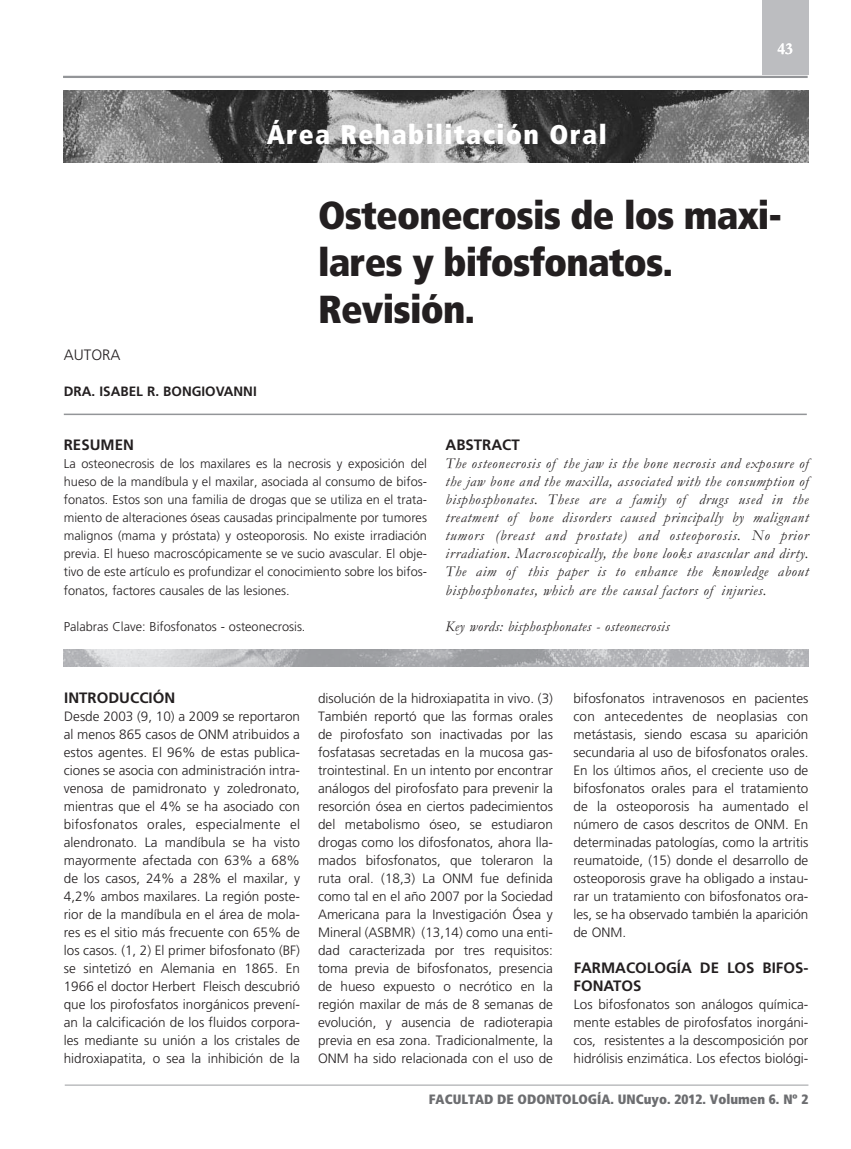
<style>
.page{position:relative;width:851px;height:1149px;background:#fff}
.page>*{position:absolute;margin:0;border:0;box-sizing:border-box;transform-origin:0 0}
.t1{font:39px/46.8px "Frutiger 87 Cond Extra Blk";letter-spacing:-.02em;color:#231f20}
.t2{font:27px "Frutiger 87 Cond Extra Blk";letter-spacing:.05em;color:#fff}
.t3{font:700 16.5px "Garamond";color:#fff}
.t4{font:italic 15px/18px "Garamond";letter-spacing:.045em;color:#231f20;text-align:justify}
.t5{font:700 15px/18px "Frutiger";color:#231f20}
.t6{font:italic 15px "Garamond";letter-spacing:.025em;color:#231f20}
.t7{font:300 15px "Frutiger";color:#231f20}
.t8{font:300 13.5px/18px "Frutiger";color:#231f20;text-align:justify}
.t9{font:13.5px "Frutiger 87 Cond Extra Blk";color:#6c6d70}
.t10{font:700 13.5px "Frutiger";color:#231f20}
.t11{font:300 12.75px/18px "Frutiger";color:#231f20;text-align:justify}
</style>
<div class="page">
<div style="left:761px;top:0;width:47px;height:75px;background:#bcbdc0"></div>
<hr style="left:65px;top:1084px;width:743px;height:1px;background:#bcbdc0">
<hr style="left:63px;top:76px;width:744px;height:2px;background:#939598">
<img style="left:64px;top:90px;width:744px;height:72px">
<hr style="left:64px;top:413px;width:742px;height:2px;background:#939598">
<img style="left:64px;top:649px;width:744px;height:17px">
<h2 class="t2" style="left:267px;top:118px;width:341px">Área Rehabilitación Oral</h2>
<p class="t3" style="left:777px;top:39px;width:17px">43</p>
<p class="t7" style="left:64px;top:346px;width:58px">AUTORA</p>
<p class="t10" style="left:64px;top:386px;width:194px">DRA. ISABEL R. BONGIOVANNI</p>
<h1 class="t1" style="left:318px;top:192px;width:465px">Osteonecrosis de los maxi&shy;lares y bifosfonatos.<br>Revisión.</h1>
<p class="t5" style="left:64px;top:437px;width:71px">RESUMEN</p>
<p class="t11" style="left:64px;top:455px;width:364px">La osteonecrosis de los maxilares es la necrosis y exposición del hueso de la mandíbula y el maxilar, asociada al consumo de bifos&shy;fonatos. Estos son una familia de drogas que se utiliza en el trata&shy;miento de alteraciones óseas causadas principalmente por tumores malignos (mama y próstata) y osteoporosis. No existe irradiación previa. El hueso macroscópicamente se ve sucio avascular. El obje&shy;tivo de este artículo es profundizar el conocimiento sobre los bifos&shy;fonatos, factores causales de las lesiones.</p>
<p class="t11" style="left:64px;top:617px;width:243px">Palabras Clave: Bifosfonatos - osteonecrosis.</p>
<p class="t5" style="left:445px;top:437px;width:76px">ABSTRACT</p>
<p class="t4" style="left:445px;top:454px;width:364px">The osteonecrosis of the jaw is the bone necrosis and exposure of the jaw bone and the maxilla, associated with the consumption of bisphosphonates. These are a family of drugs used in the treatment of bone disorders caused principally by malignant tumors (breast and prostate) and osteoporosis. No prior irradiation. Macroscopically, the bone looks avascular and dirty.<br>The aim of this paper is to enhance the knowledge about bisphosphonates, which are the causal factors of injuries.</p>
<p class="t6" style="left:445px;top:616px;width:225px">Key words: bisphosphonates - osteonecrosis</p>
<p class="t5" style="left:64px;top:689px;width:112px">INTRODUCCIÓN</p>
<p class="t8" style="left:64px;top:706px;width:238px">Desde 2003 (9, 10) a 2009 se reportaron al menos 865 casos de ONM atribuidos a estos agentes. El 96% de estas publica&shy;ciones se asocia con administración intra&shy;venosa de pamidronato y zoledronato, mientras que el 4% se ha asociado con bifosfonatos orales, especialmente el alendronato. La mandíbula se ha visto mayormente afectada con 63% a 68% de los casos, 24% a 28% el maxilar, y 4,2% ambos maxilares. La región poste&shy;rior de la mandíbula en el área de mola&shy;res es el sitio más frecuente con 65% de los casos. (1, 2) El primer bifosfonato (BF) se sintetizó en Alemania en 1865. En 1966 el doctor Herbert Fleisch descubrió que los pirofosfatos inorgánicos prevení&shy;an la calcificación de los fluidos corpora&shy;les mediante su unión a los cristales de hidroxiapatita, o sea la inhibición de la</p>
<p class="t8" style="left:318px;top:688px;width:236px">disolución de la hidroxiapatita in vivo. (3)<br>También reportó que las formas orales de pirofosfato son inactivadas por las fosfatasas secretadas en la mucosa gas&shy;trointestinal. En un intento por encontrar análogos del pirofosfato para prevenir la resorción ósea en ciertos padecimientos del metabolismo óseo, se estudiaron drogas como los difosfonatos, ahora lla&shy;mados bifosfonatos, que toleraron la ruta oral. (18,3) La ONM fue definida como tal en el año 2007 por la Sociedad Americana para la Investigación Ósea y Mineral (ASBMR) (13,14) como una enti&shy;dad caracterizada por tres requisitos: toma previa de bifosfonatos, presencia de hueso expuesto o necrótico en la región maxilar de más de 8 semanas de evolución, y ausencia de radioterapia previa en esa zona. Tradicionalmente, la ONM ha sido relacionada con el uso de</p>
<p class="t8" style="left:573px;top:688px;width:236px">bifosfonatos intravenosos en pacientes con antecedentes de neoplasias con metástasis, siendo escasa su aparición secundaria al uso de bifosfonatos orales.<br>En los últimos años, el creciente uso de bifosfonatos orales para el tratamiento de la osteoporosis ha aumentado el número de casos descritos de ONM. En determinadas patologías, como la artritis reumatoide, (15) donde el desarrollo de osteoporosis grave ha obligado a instau&shy;rar un tratamiento con bifosfonatos ora&shy;les, se ha observado también la aparición de ONM.</p>
<p class="t5" style="left:573px;top:959px;width:236px">FARMACOLOGÍA DE LOS BIFOS-<br>FONATOS</p>
<p class="t8" style="left:573px;top:994px;width:236px">Los bifosfonatos son análogos química&shy;mente estables de pirofosfatos inorgáni&shy;cos, resistentes a la descomposición por hidrólisis enzimática. Los efectos biológi-</p>
<p class="t9" style="left:429px;top:1090px;width:381px">FACULTAD DE ODONTOLOGÍA. UNCuyo. 2012. Volumen 6. Nº 2</p>
</div>
